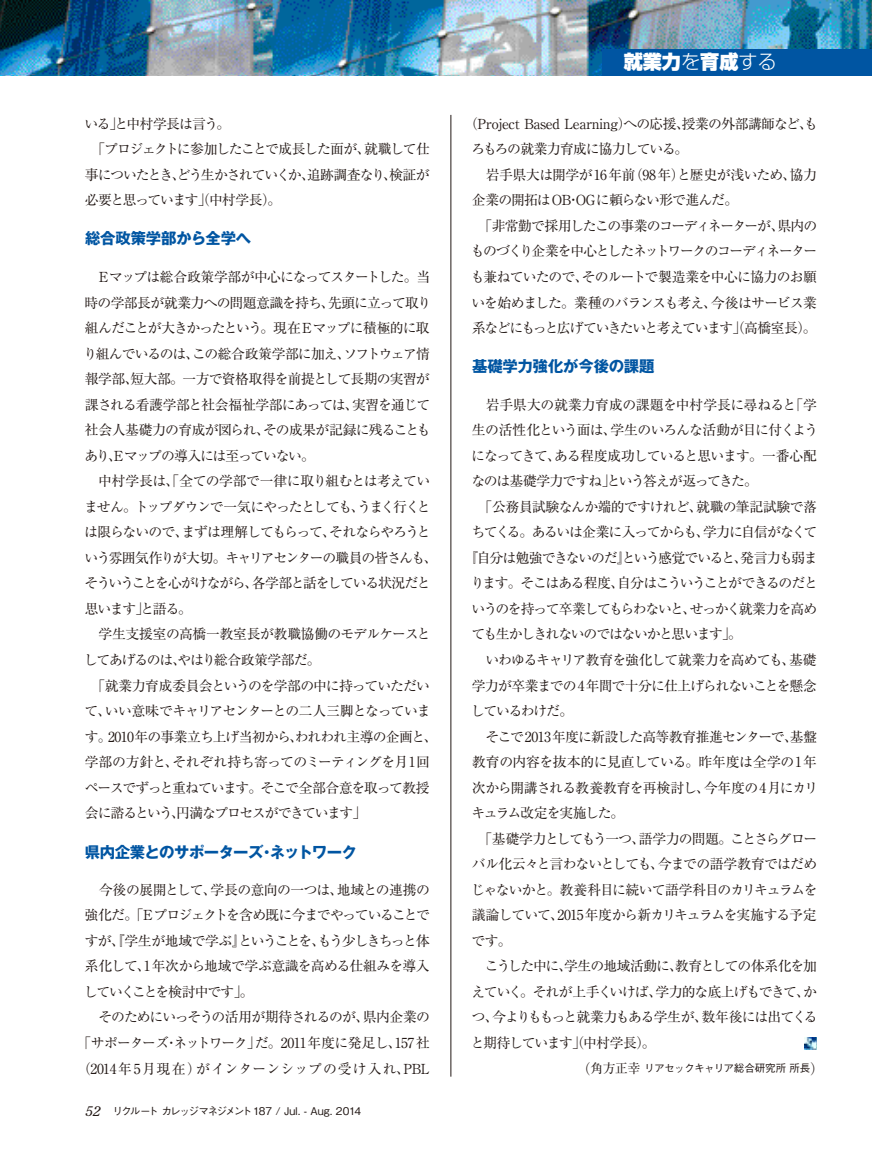
<style>
.page{position:relative;width:872px;height:1149px;background:#fff}
.page>*{position:absolute;margin:0;border:0;box-sizing:border-box;transform-origin:0 0}
.t1{font:900 19.2px "Shin Go Pro";color:#fff}
.t2{font:700 15.45px "Gothic MB101 Pro";letter-spacing:-.025em;color:#0055a2}
.t3{font:700 15.45px "Gothic MB101 Pro";letter-spacing:-.045em;color:#0055a2}
.t4{font:13.8px/25.5px "Ryumin Pro";letter-spacing:-.065em;color:#221815;text-align:justify}
.t5{font:13.8px/25.5px "Ryumin Pro";letter-spacing:-.04em;color:#221815}
.t6{font:13.8px "Ryumin Pro";letter-spacing:-.085em;color:#221815}
.t7{font:13.8px "Ryumin Pro";letter-spacing:-.1em;color:#221815}
.t8{font:13.8px "Ryumin Pro";letter-spacing:-.095em;color:#221815}
.t9{font:13.8px "Ryumin Pro";letter-spacing:-.03em;color:#221815}
.t10{font:13.8px "Ryumin Pro";letter-spacing:-.02em;color:#221815}
.t11{font:13.8px "Ryumin Pro";letter-spacing:-.105em;color:#221815}
.t12{font:13.8px "Ryumin Pro";letter-spacing:-.045em;color:#221815}
.t13{font:13.8px "Ryumin Pro";letter-spacing:-.09em;color:#221815}
.t14{font:italic 13.8px "Century Old Style Std";color:#221815}
.t15{font:500 10.65px "Gothic BBB Pro";letter-spacing:-.11em;color:#221815}
.t16{font:500 10.65px "Gothic BBB Pro";letter-spacing:-.065em;color:#221815}
.s1{font-weight:300}
.s2{font-family:"Ryumin Pro";font-weight:400;font-size:13.8px}
.s3{font-family:"Ryumin Pro";font-weight:400;font-size:12.75px}
</style>
<div class="page">
<img style="left:0;top:0;width:872px;height:76px">
<div style="left:602px;top:49px;width:270px;height:26px;background:#0055a2"></div>
<svg style="left:804px;top:1037px;width:12px;height:12px"></svg>
<hr style="left:450px;top:115px;width:1px;height:961px;background:#221815">
<p class="t4" style="left:84px;top:110px;width:147px">いる」と中村学長は言う。</p>
<p class="t4" style="left:91px;top:135px;width:340px">「プロジェクトに参加したことで成長した面が、就職して仕</p>
<p class="t4" style="left:85px;top:161px;width:346px">事についたとき、どう生かされていくか、追跡調査なり、検証が</p>
<p class="t6" style="left:85px;top:189px;width:198px">必要と思っています」（中村学長）。</p>
<p class="t2" style="left:85px;top:226px;width:168px">総合政策学部から全学へ</p>
<p class="t4" style="left:84px;top:263px;width:349px;text-indent:15px">Eマップは総合政策学部が中心になってスタートした。当時の学部長が就業力への問題意識を持ち、先頭に立って取り組んだことが大きかったという。現在Eマップに積極的に取り組んでいるのは、この総合政策学部に加え、ソフトウェア情報学部、短大部。一方で資格取得を前提として長期の実習が課される看護学部と社会福祉学部にあっては、実習を通じて社会人基礎力の育成が図られ、その成果が記録に残ることもあり、E マップの導入には至っていない。</p>
<p class="t4" style="left:84px;top:467px;width:355px;text-align:left;text-indent:14px">中村学長は、「全ての学部で一律に取り組むとは考えていません。トップダウンで一気にやったとしても、うまく行くとは限らないので、まずは理解してもらって、それならやろうという雰囲気作りが大切。キャリアセンターの職員の皆さんも、そういうことを心がけながら、各学部と話をしている状況だと思います」と語る。</p>
<p class="t9" style="left:99px;top:623px;width:334px">学生支援室の高橋一教室長が教職協働のモデルケースと</p>
<p class="t4" style="left:84px;top:646px;width:238px">してあげるのは、やはり総合政策学部だ。</p>
<p class="t4" style="left:91px;top:671px;width:340px">「就業力育成委員会というのを学部の中に持っていただい</p>
<p class="t4" style="left:84px;top:697px;width:348px">て、いい意味でキャリアセンターとの二人三脚となっていま</p>
<p class="t4" style="left:85px;top:722px;width:354px">す。2010年の事業立ち上げ当初から、われわれ主導の企画と、</p>
<p class="t5" style="left:85px;top:748px;width:347px">学部の方針と、それぞれ持ち寄ってのミーティングを月1回</p>
<p class="t4" style="left:85px;top:773px;width:347px">ペースでずっと重ねています。そこで全部合意を取って教授</p>
<p class="t7" style="left:85px;top:801px;width:283px">会に諮るという、円満なプロセスができています」</p>
<p class="t3" style="left:85px;top:838px;width:273px">県内企業とのサポーターズ・ネットワーク</p>
<p class="t4" style="left:84px;top:875px;width:348px;text-indent:15px">今後の展開として、学長の意向の一つは、地域との連携の強化だ。「Eプロジェクトを含め既に今までやっていることですが、『学生が地域で学ぶ』ということを、もう少しきちっと体系化して、1年次から地域で学ぶ意識を高める仕組みを導入していくことを検討中です」。</p>
<p class="t4" style="left:77px;top:1003px;width:354px;text-indent:21px">そのためにいっそうの活用が期待されるのが、県内企業の「サポーターズ・ネットワーク」だ。2011年度に発足し、157社（2014年5月現在）がインターンシップの受け入れ、PBL</p>
<p class="t14" style="left:85px;top:1101px;width:16px">52</p>
<p class="t15" style="left:112px;top:1102px;width:250px">リクルート カレッジマネジメント 187 / Jul. - Aug. 2014</p>
<h1 class="t1" style="left:623px;top:47px;width:155px">就業力<span class="s1">を</span>育成<span class="s1">する</span></h1>
<p class="t5" style="left:471px;top:110px;width:348px;text-indent:-7px">（Project Based Learning）への応援、授業の外部講師など、もろもろの就業力育成に協力している。</p>
<p class="t9" style="left:486px;top:164px;width:333px">岩手県大は開学が16年前（98年）と歴史が浅いため、協力</p>
<p class="t4" style="left:472px;top:186px;width:268px">企業の開拓はOB・OGに頼らない形で進んだ。</p>
<p class="t4" style="left:478px;top:212px;width:340px">「非常勤で採用したこの事業のコーディネーターが、県内の</p>
<p class="t7" style="left:471px;top:240px;width:348px">ものづくり企業を中心としたネットワークのコーディネーター</p>
<p class="t4" style="left:471px;top:263px;width:347px">も兼ねていたので、そのルートで製造業を中心に協力のお願</p>
<p class="t4" style="left:471px;top:288px;width:347px">いを始めました。業種のバランスも考え、今後はサービス業</p>
<p class="t8" style="left:472px;top:317px;width:346px">系などにもっと広げていきたいと考えています」（高橋室長）。</p>
<p class="t2" style="left:472px;top:353px;width:184px">基礎学力強化が今後の課題</p>
<p class="t10" style="left:485px;top:393px;width:333px">岩手県大の就業力育成の課題を中村学長に尋ねると「学</p>
<p class="t4" style="left:472px;top:416px;width:348px">生の活性化という面は、学生のいろんな活動が目に付くよう</p>
<p class="t4" style="left:471px;top:441px;width:347px">になってきて、ある程度成功していると思います。一番心配</p>
<p class="t4" style="left:471px;top:467px;width:288px">なのは基礎学力ですね」という答えが返ってきた。</p>
<p class="t12" style="left:478px;top:495px;width:340px">「公務員試験なんか端的ですけれど、就職の筆記試験で落</p>
<p class="t7" style="left:471px;top:521px;width:347px">ちてくる。あるいは企業に入ってからも、学力に自信がなくて</p>
<p class="t6" style="left:464px;top:546px;width:355px">『自分は勉強できないのだ』という感覚でいると、発言力も弱ま</p>
<p class="t8" style="left:471px;top:572px;width:349px">ります。そこはある程度、自分はこういうことができるのだと</p>
<p class="t11" style="left:471px;top:597px;width:347px">いうのを持って卒業してもらわないと、せっかく就業力を高め</p>
<p class="t8" style="left:471px;top:623px;width:272px">ても生かしきれないのではないかと思います」。</p>
<p class="t4" style="left:485px;top:646px;width:333px">いわゆるキャリア教育を強化して就業力を高めても、基礎</p>
<p class="t4" style="left:472px;top:671px;width:346px">学力が卒業までの4 年間で十分に仕上げられないことを懸念</p>
<p class="t6" style="left:471px;top:699px;width:104px">しているわけだ。</p>
<p class="t4" style="left:485px;top:722px;width:333px">そこで2013年度に新設した高等教育推進センターで、基盤</p>
<p class="t10" style="left:472px;top:750px;width:346px">教育の内容を抜本的に見直している。昨年度は全学の1年</p>
<p class="t5" style="left:472px;top:773px;width:348px">次から開講される教養教育を再検討し、今年度の4月にカリ</p>
<p class="t13" style="left:471px;top:801px;width:154px">キュラム改定を実施した。</p>
<p class="t4" style="left:478px;top:824px;width:340px">「基礎学力としてもう一つ、語学力の問題。ことさらグロー</p>
<p class="t4" style="left:472px;top:850px;width:347px">バル化云々と言わないとしても、今までの語学教育ではだめ</p>
<p class="t6" style="left:471px;top:878px;width:348px">じゃないかと。教養科目に続いて語学科目のカリキュラムを</p>
<p class="t4" style="left:472px;top:901px;width:346px">議論していて、2015 年度から新カリキュラムを実施する予定</p>
<p class="t4" style="left:471px;top:926px;width:41px">です。</p>
<p class="t4" style="left:485px;top:952px;width:333px">こうした中に、学生の地域活動に、教育としての体系化を加</p>
<p class="t4" style="left:471px;top:977px;width:347px">えていく。それが上手くいけば、学力的な底上げもできて、か</p>
<p class="t4" style="left:472px;top:1003px;width:347px">つ、今よりももっと就業力もある学生が、数年後には出てくる</p>
<p class="t6" style="left:471px;top:1031px;width:186px">と期待しています」（中村学長）。</p>
<p class="t16" style="left:577px;top:1059px;width:249px"><span class="s2">（</span><span class="s3">角方正幸</span> リアセックキャリア総合研究所 所長<span class="s2">）</span></p>
</div>
